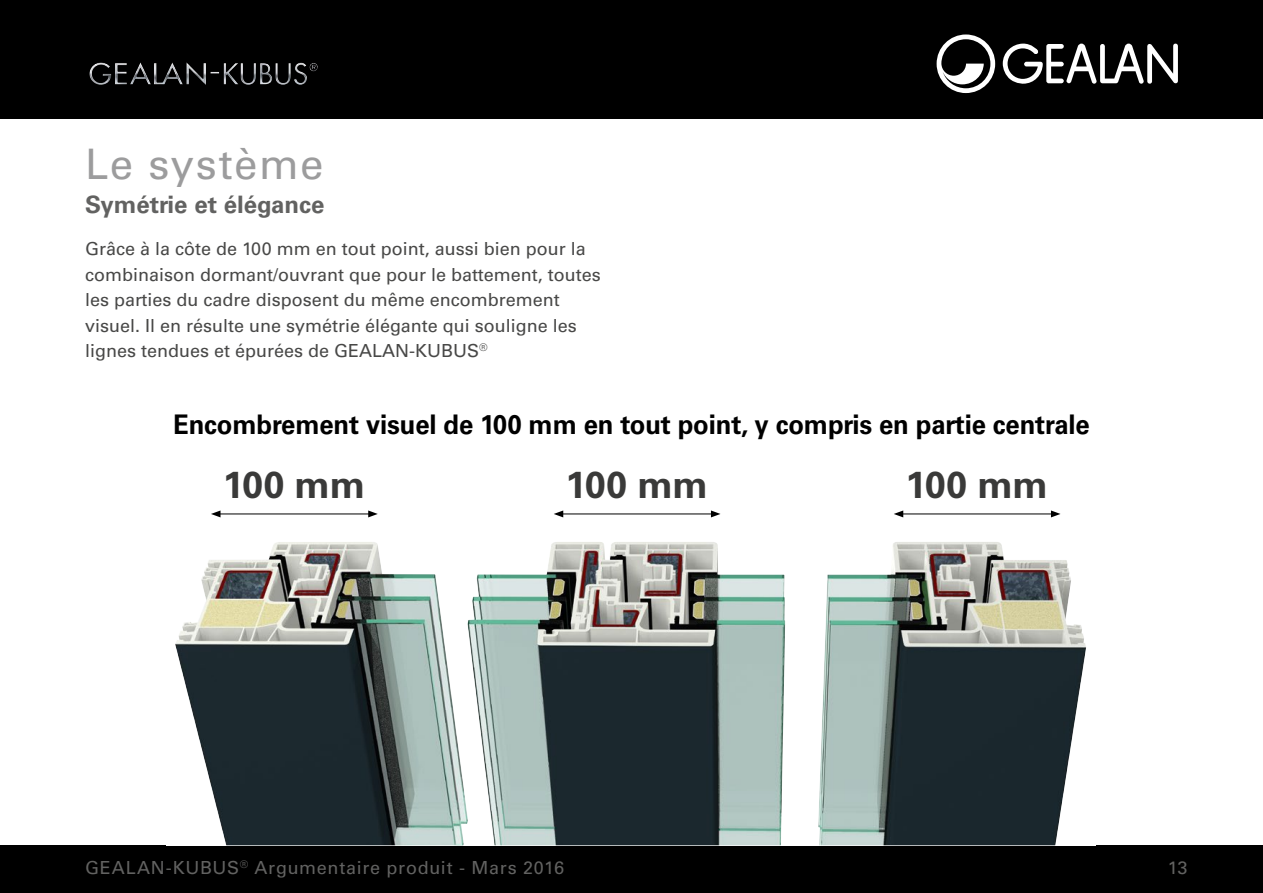
<style>
.page{position:relative;width:1263px;height:893px;background:#fff}
.page>*{position:absolute;margin:0;border:0;box-sizing:border-box;transform-origin:0 0}
.t1{font:42px "Univers LT";letter-spacing:.035em;color:#9c9c9d}
.t2{font:700 37.5px "Univers LT";letter-spacing:-.01em;color:#3a3a39}
.t3{font:700 27px "Univers LT";letter-spacing:-.005em;color:#000;scale:.95 1}
.t4{font:700 24px "Univers LT";color:#626261}
.t5{font:18px/25.5px "Univers LT";color:#484847}
.t6{font:18px "Univers LT";letter-spacing:.04em;color:#626261}
</style>
<div class="page">
<div style="left:0;top:845px;width:1263px;height:48px;background:#000"></div>
<img style="left:175px;top:542px;width:911px;height:303px">
<hr style="left:561px;top:514px;width:152px;height:1px;background:#000">
<svg style="left:554px;top:510px;width:9px;height:7px"></svg>
<svg style="left:711px;top:510px;width:9px;height:7px"></svg>
<hr style="left:901px;top:514px;width:152px;height:1px;background:#000">
<svg style="left:894px;top:510px;width:9px;height:7px"></svg>
<svg style="left:1051px;top:510px;width:9px;height:7px"></svg>
<hr style="left:218px;top:514px;width:153px;height:1px;background:#000">
<svg style="left:211px;top:510px;width:9px;height:7px"></svg>
<svg style="left:368px;top:510px;width:10px;height:7px"></svg>
<div style="left:0;top:0;width:1263px;height:119px;background:#000"></div>
<svg style="left:936px;top:35px;width:59px;height:58px"></svg>
<svg style="left:1003px;top:43px;width:175px;height:41px"></svg>
<img style="left:89px;top:62px;width:229px;height:23px">
<h1 class="t1" style="left:85px;top:139px;width:240px">Le système</h1>
<h3 class="t4" style="left:85px;top:190px;width:241px">Symétrie et élégance</h3>
<p class="t5" style="left:85px;top:236px;width:517px">Grâce à la côte de 100 mm en tout point, aussi bien pour la combinaison dormant/ouvrant que pour le battement, toutes les parties du cadre disposent du même encombrement visuel. Il en résulte une symétrie élégante qui souligne les lignes tendues et épurées de GEALAN-KUBUS<sup>®</sup></p>
<h3 class="t3" style="left:173px;top:408px;width:966px">Encombrement visuel de 100 mm en tout point, y compris en partie centrale</h3>
<h2 class="t2" style="left:223px;top:462px;width:144px">100 mm</h2>
<h2 class="t2" style="left:565px;top:462px;width:144px">100 mm</h2>
<h2 class="t2" style="left:905px;top:462px;width:144px">100 mm</h2>
<p class="t6" style="left:85px;top:857px;width:480px">GEALAN-KUBUS<sup>®</sup> Argumentaire produit - Mars 2016</p>
<p class="t6" style="left:1168px;top:857px;width:21px">13</p>
</div>
